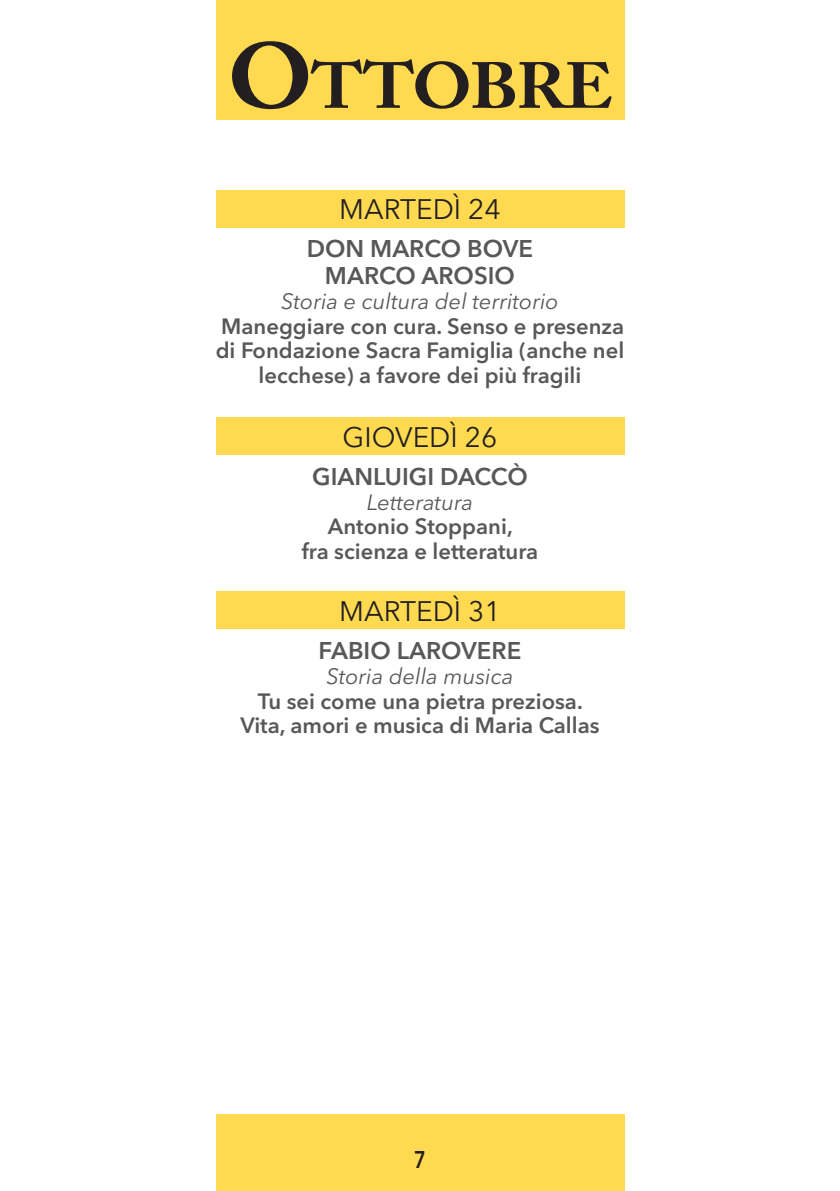
<style>
.page{position:relative;width:840px;height:1191px;background:#fff}
.page>*{position:absolute;margin:0;border:0;box-sizing:border-box;transform-origin:0 0}
.t1{font:700 64.4px "Adobe Caslon Pro";letter-spacing:-.035em;color:#231f20;scale:1.08 1}
.t2{font:28px "Avenir Next LT Pro";color:#231f20}
.t3{font:600 24px/26.8px "Avenir Next LT Pro";color:#57585a;text-align:center}
.t4{font:600 24px "Avenir Next LT Pro";color:#231f20;scale:.8 1}
.t5{font:600 22px/24.6px "Avenir Next LT Pro";color:#57585a;text-align:center}
.t6{font:italic 22px "Avenir Next LT Pro";color:#57585a}
.s1{font-size:92px}
</style>
<div class="page">
<div style="left:215px;top:0;width:409px;height:119px;background:#ffda51"></div>
<div style="left:215px;top:1114px;width:409px;height:77px;background:#ffda51"></div>
<div style="left:215px;top:190px;width:409px;height:37px;background:#ffda51"></div>
<div style="left:215px;top:418px;width:409px;height:37px;background:#ffda51"></div>
<div style="left:215px;top:592px;width:409px;height:37px;background:#ffda51"></div>
<h1 class="t1" style="left:227px;top:48px;width:359px"><span class="s1">O</span>TTOBRE</h1>
<p class="t2" style="left:339px;top:193px;width:163px">MARTEDÌ 24</p>
<p class="t3" style="left:306px;top:235px;width:228px">DON MARCO BOVE<br>MARCO AROSIO</p>
<p class="t6" style="left:281px;top:288px;width:279px">Storia e cultura del territorio</p>
<p class="t5" style="left:215px;top:313px;width:410px">Maneggiare con cura. Senso e presenza di Fondazione Sacra Famiglia (anche nel lecchese) a favore dei più fragili</p>
<p class="t2" style="left:342px;top:420px;width:156px">GIOVEDÌ 26</p>
<p class="t3" style="left:312px;top:463px;width:217px">GIANLUIGI DACCÒ</p>
<p class="t6" style="left:366px;top:489px;width:108px">Letteratura</p>
<p class="t5" style="left:301px;top:514px;width:238px">Antonio Stoppani,<br>fra scienza e letteratura</p>
<p class="t2" style="left:339px;top:594px;width:163px">MARTEDÌ 31</p>
<p class="t3" style="left:318px;top:637px;width:204px">FABIO LAROVERE</p>
<p class="t6" style="left:326px;top:663px;width:188px">Storia della musica</p>
<p class="t5" style="left:240px;top:688px;width:360px">Tu sei come una pietra preziosa.<br>Vita, amori e musica di Maria Callas</p>
<p class="t4" style="left:414px;top:1144px;width:16px">7</p>
</div>
